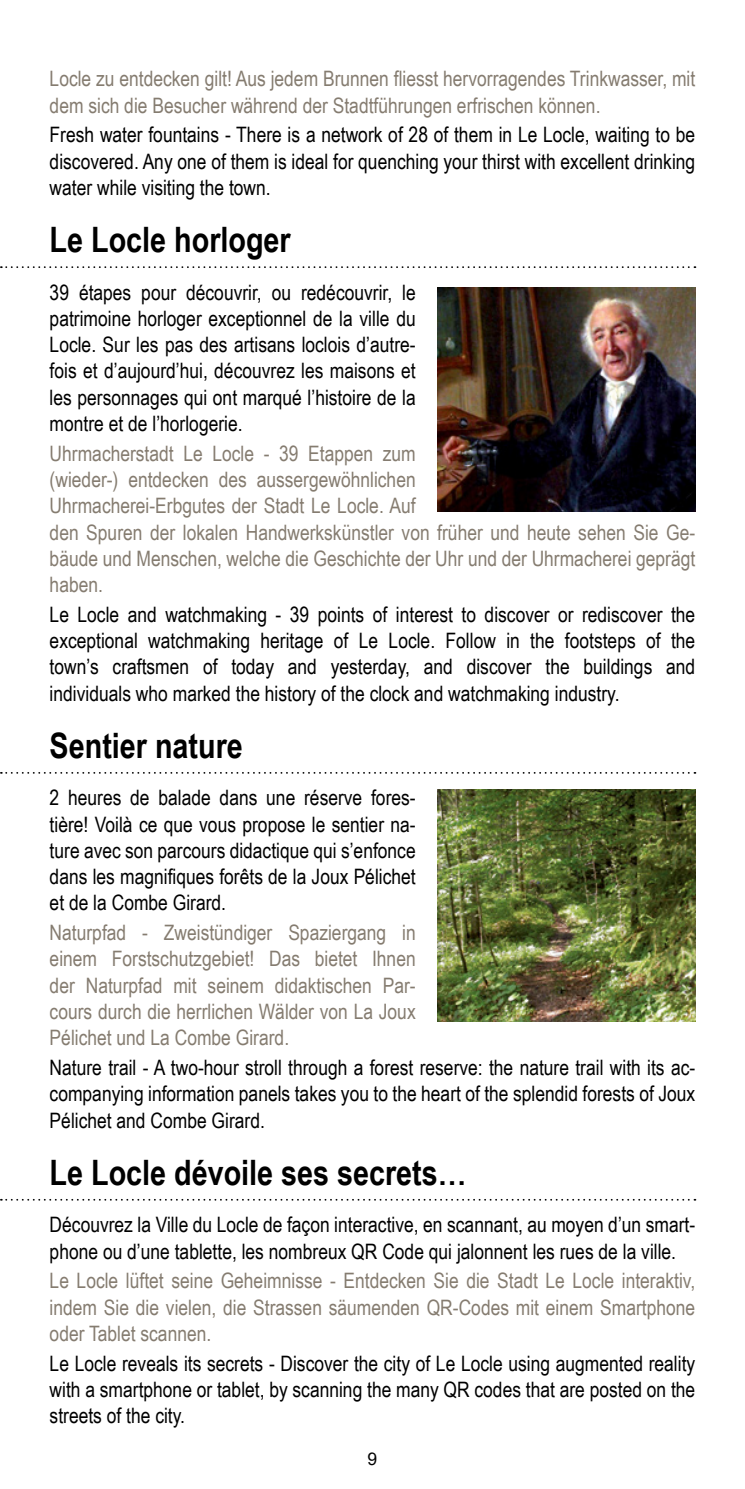
<style>
.page{position:relative;width:745px;height:1489px;background:#fff}
.page>*{position:absolute;margin:0;border:0;box-sizing:border-box;transform-origin:0 0}
.t1{font:700 35px "Arial Narrow";color:#000}
.t2{font:21.25px/26.2px "Arial Narrow";color:#000;text-align:justify}
.t3{font:21.25px/26.2px "Arial Narrow";color:#857c70}
.t4{font:17.5px "Arial";color:#000}
</style>
<div class="page">
<svg style="left:1px;top:266px;width:694px;height:2px"></svg>
<svg style="left:1px;top:772px;width:694px;height:1px"></svg>
<svg style="left:1px;top:1198px;width:694px;height:2px"></svg>
<img style="left:437px;top:789px;width:257px;height:232px">
<img style="left:437px;top:287px;width:257px;height:225px">
<p class="t3" style="left:50px;top:65px;width:646px">Locle zu entdecken gilt! Aus jedem Brunnen fliesst hervorragendes Trinkwasser, mit dem sich die Besucher während der Stadtführungen erfrischen können.</p>
<p class="t2" style="left:50px;top:121px;width:646px">Fresh water fountains - There is a network of 28 of them in Le Locle, waiting to be discovered. Any one of them is ideal for quenching your thirst with excellent drinking water while visiting the town.</p>
<h1 class="t1" style="left:50px;top:213px;width:242px">Le Locle horloger</h1>
<p class="t2" style="left:50px;top:278px;width:367px">39 étapes pour découvrir, ou redécouvrir, le patrimoine horloger exceptionnel de la ville du Locle. Sur les pas des artisans loclois d’autre&shy;fois et d’aujourd’hui, découvrez les maisons et les personnages qui ont marqué l’histoire de la montre et de l’horlogerie.</p>
<p class="t3" style="left:50px;top:439px;width:646px">Uhrmacherstadt Le Locle - 39 Etappen zum<br>(wieder-) entdecken des aussergewöhnlichen<br>Uhrmacherei-Erbgutes der Stadt Le Locle. Auf<br>den Spuren der lokalen Handwerkskünstler von früher und heute sehen Sie Ge&shy;bäude und Menschen, welche die Geschichte der Uhr und der Uhrmacherei geprägt haben.</p>
<p class="t2" style="left:50px;top:600px;width:646px">Le Locle and watchmaking - 39 points of interest to discover or rediscover the exceptional watchmaking heritage of Le Locle. Follow in the footsteps of the town’s craftsmen of today and yesterday, and discover the buildings and individuals who marked the history of the clock and watchmaking industry.</p>
<h1 class="t1" style="left:50px;top:719px;width:194px">Sentier nature</h1>
<p class="t2" style="left:50px;top:784px;width:367px">2 heures de balade dans une réserve fores&shy;tière! Voilà ce que vous propose le sentier na&shy;ture avec son parcours didactique qui s’enfonce dans les magnifiques forêts de la Joux Pélichet et de la Combe Girard.</p>
<p class="t3" style="left:50px;top:918px;width:367px;text-align:justify">Naturpfad - Zweistündiger Spaziergang in einem Forstschutzgebiet! Das bietet Ihnen der Naturpfad mit seinem didaktischen Par&shy;cours durch die herrlichen Wälder von La Joux Pélichet und La Combe Girard.</p>
<p class="t2" style="left:50px;top:1053px;width:646px">Nature trail - A two-hour stroll through a forest reserve: the nature trail with its ac&shy;companying information panels takes you to the heart of the splendid forests of Joux Pélichet and Combe Girard.</p>
<h1 class="t1" style="left:50px;top:1145px;width:418px">Le Locle dévoile ses secrets…</h1>
<p class="t2" style="left:50px;top:1210px;width:646px">Découvrez la Ville du Locle de façon interactive, en scannant, au moyen d’un smart&shy;phone ou d’une tablette, les nombreux QR Code qui jalonnent les rues de la ville.</p>
<p class="t3" style="left:50px;top:1266px;width:646px;text-align:justify">Le Locle lüftet seine Geheimnisse - Entdecken Sie die Stadt Le Locle interaktiv, indem Sie die vielen, die Strassen säumenden QR-Codes mit einem Smartphone oder Tablet scannen.</p>
<p class="t2" style="left:50px;top:1349px;width:646px">Le Locle reveals its secrets - Discover the city of Le Locle using augmented reality with a smartphone or tablet, by scanning the many QR codes that are posted on the streets of the city.</p>
<p class="t4" style="left:367px;top:1446px;width:11px">9</p>
</div>
